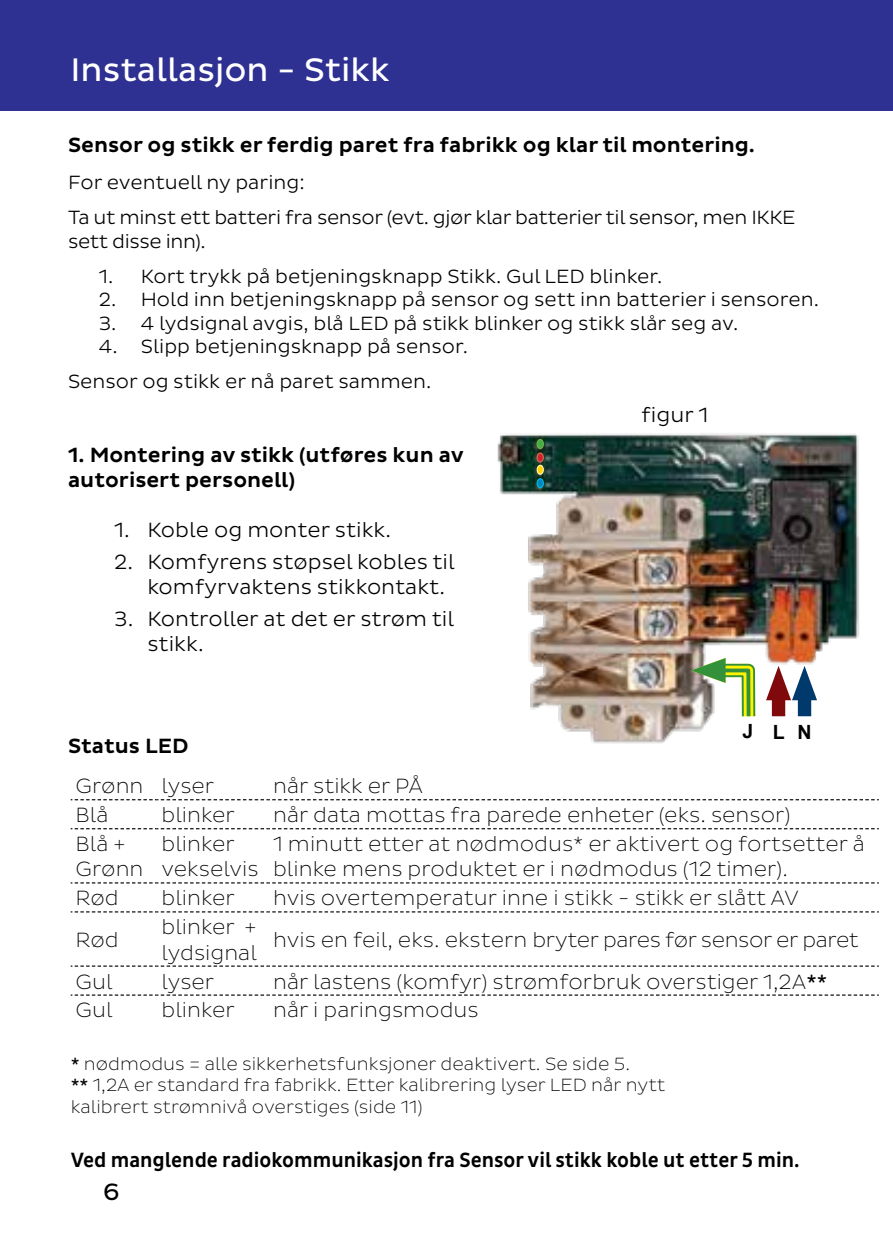
<style>
.page{position:relative;width:893px;height:1259px;background:#fff}
.page>*{position:absolute;margin:0;border:0;box-sizing:border-box;transform-origin:0 0}
.t1{font:33.3px "Pluto Sans";color:#fff}
.t2{font:24px "Pluto Sans";color:#000}
.t3{font:200 21px/25.2px "Pluto Sans";color:#000}
.t4{font:500 21px/25.2px "Pluto Sans";color:#000}
.t5{font:300 21px/25.2px "Pluto Sans";color:#000}
.t6{font:500 21px "Pluto Sans Cond";color:#000}
.t7{font:200 21px "Pluto Sans";letter-spacing:-.02em;color:#000}
.t8{font:300 19.5px/35.1px "Pluto Sans";color:#000}
.t9{font:300 19.5px/35.1px "Pluto Sans";letter-spacing:-.02em;color:#000}
.t10{font:700 19.5px "Arial";color:#000}
.t11{font:200 18px/21.6px "Pluto Sans";color:#000}
.s1{font-weight:400}
</style>
<div class="page">
<div style="left:0;top:0;width:893px;height:110px;background:#2e3092"></div>
<svg style="left:71px;top:799px;width:808px;height:1px"></svg>
<svg style="left:71px;top:828px;width:808px;height:1px"></svg>
<svg style="left:71px;top:882px;width:808px;height:1px"></svg>
<svg style="left:71px;top:911px;width:808px;height:1px"></svg>
<svg style="left:71px;top:965px;width:808px;height:1px"></svg>
<svg style="left:71px;top:994px;width:808px;height:1px"></svg>
<img style="left:497px;top:434px;width:362px;height:309px">
<img style="left:691px;top:110px;width:126px;height:619px">
<div style="left:537px;top:439px;width:6px;height:9px;background:#41ad49;border-radius:50%"></div>
<div style="left:537px;top:439px;width:7px;height:10px;border:1px solid #74b743;border-radius:50%"></div>
<div style="left:537px;top:453px;width:6px;height:9px;background:#d2232a;border-radius:50%"></div>
<div style="left:537px;top:452px;width:7px;height:10px;border:1px solid #d56e5a;border-radius:50%"></div>
<div style="left:537px;top:465px;width:6px;height:9px;background:#ffd200;border-radius:50%"></div>
<div style="left:537px;top:465px;width:7px;height:10px;border:1px solid #fff9b6;border-radius:50%"></div>
<div style="left:537px;top:479px;width:6px;height:9px;background:#08b;border-radius:50%"></div>
<div style="left:537px;top:478px;width:7px;height:10px;border:1px solid #00bbf2;border-radius:50%"></div>
<h1 class="t1" style="left:70px;top:50px;width:321px">Installasjon - Stikk</h1>
<p class="t4" style="left:68px;top:133px;width:688px">Sensor og stikk er ferdig paret fra fabrikk og klar til montering.</p>
<p class="t9" style="left:68px;top:165px;width:729px">For eventuell ny paring:<br>Ta ut minst ett batteri fra sensor (evt. gjør klar batterier til sensor, men IKKE</p>
<p class="t9" style="left:68px;top:224px;width:139px">sett disse inn).</p>
<p class="t8" style="left:99px;top:259px;width:565px">1. Kort trykk på betjeningsknapp Stikk. Gul LED blinker.</p>
<p class="t8" style="left:99px;top:282px;width:722px">2. Hold inn betjeningsknapp på sensor og sett inn batterier i sensoren.</p>
<p class="t8" style="left:99px;top:306px;width:641px">3. 4 lydsignal avgis, blå LED på stikk blinker og stikk slår seg av.</p>
<p class="t8" style="left:68px;top:329px;width:402px;text-indent:31px">4. Slipp betjeningsknapp på sensor.<br>Sensor og stikk er nå paret sammen.</p>
<p class="t4" style="left:68px;top:442px;width:397px">1. Montering av stikk (utføres kun av autorisert personell)</p>
<p class="t5" style="left:114px;top:518px;width:278px">1. Koble og monter stikk.</p>
<p class="t5" style="left:147px;top:549px;width:309px;text-indent:-33px">2. Komfyrens støpsel kobles til komfyrvaktens stikkontakt.</p>
<p class="t5" style="left:147px;top:606px;width:308px;text-indent:-33px">3. Kontroller at det er strøm til stikk.</p>
<p class="t5" style="left:641px;top:402px;width:69px">figur 1</p>
<p class="t10" style="left:743px;top:718px;width:70px">J LN</p>
<p class="t4" style="left:68px;top:734px;width:122px">Status LED</p>
<p class="t3" style="left:76px;top:773px;width:140px">Grønn lyser</p>
<p class="t3" style="left:273px;top:773px;width:152px">når stikk er PÅ</p>
<p class="t3" style="left:76px;top:802px;width:34px">Blå</p>
<p class="t3" style="left:162px;top:802px;width:75px">blinker</p>
<p class="t3" style="left:273px;top:802px;width:519px">når data mottas fra parede enheter (eks. sensor)</p>
<p class="t3" style="left:76px;top:831px;width:69px">Blå +<br>Grønn</p>
<p class="t3" style="left:162px;top:831px;width:99px">blinker vekselvis</p>
<p class="t3" style="left:273px;top:831px;width:593px">1 minutt etter at nødmodus* er aktivert og fortsetter å blinke mens produktet er i nødmodus (12 timer).</p>
<p class="t3" style="left:76px;top:885px;width:45px">Rød</p>
<p class="t3" style="left:162px;top:885px;width:75px">blinker</p>
<p class="t3" style="left:273px;top:885px;width:527px">hvis overtemperatur inne i stikk - stikk er slått AV</p>
<p class="t3" style="left:76px;top:927px;width:45px">Rød</p>
<p class="t3" style="left:162px;top:914px;width:97px">blinker + lydsignal</p>
<p class="t7" style="left:273px;top:928px;width:587px">hvis en feil, eks. ekstern bryter pares før sensor er paret</p>
<p class="t3" style="left:76px;top:969px;width:38px">Gul</p>
<p class="t3" style="left:162px;top:969px;width:54px">lyser</p>
<p class="t3" style="left:273px;top:969px;width:556px">når lastens (komfyr) strømforbruk overstiger 1,2A<span class="s1">**</span></p>
<p class="t3" style="left:76px;top:998px;width:38px">Gul</p>
<p class="t3" style="left:162px;top:998px;width:75px">blinker</p>
<p class="t3" style="left:273px;top:998px;width:207px">når i paringsmodus</p>
<p class="t11" style="left:71px;top:1053px;width:596px"><span class="s1">*</span> nødmodus = alle sikkerhetsfunksjoner deaktivert. Se side 5.<br><span class="s1">**</span> 1,2A er standard fra fabrikk. Etter kalibrering lyser LED når nytt kalibrert strømnivå overstiges (side 11)</p>
<p class="t6" style="left:71px;top:1148px;width:730px">Ved manglende radiokommunikasjon fra Sensor vil stikk koble ut etter 5 min.</p>
<p class="t2" style="left:103px;top:1178px;width:18px">6</p>
</div>
